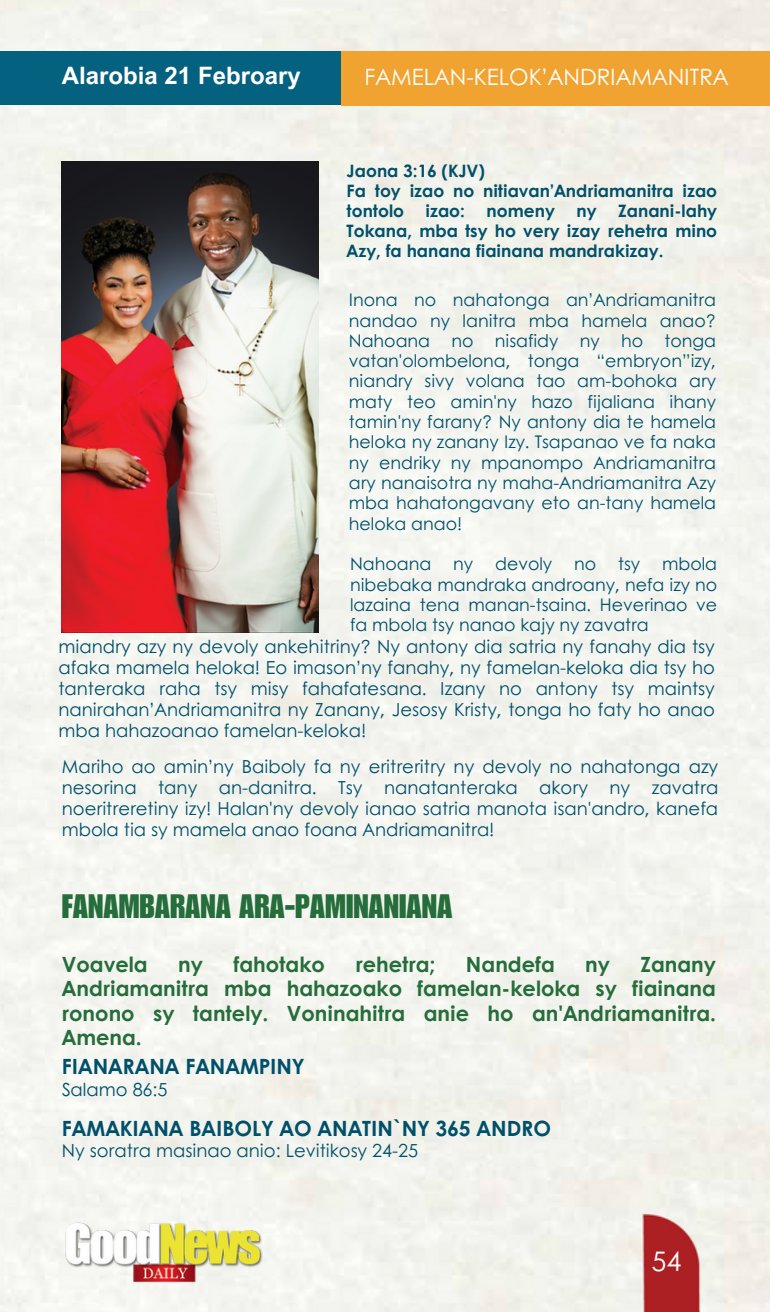
<style>
.page{position:relative;width:770px;height:1312px;background:#fff}
.page>*{position:absolute;margin:0;border:0;box-sizing:border-box;transform-origin:0 0}
.t1{font:33px "Impact LT Std";color:#256d3a}
.t2{font:27px "Century Gothic";color:#fff}
.t3{font:700 24px "Arial MT Pro";color:#fff}
.t4{font:22.5px "Century Gothic";color:#fff}
.t5{font:700 21px/24.6px "Century Gothic";color:#256d3a;text-align:justify}
.t6{font:700 21px "Century Gothic";color:#00506b}
.t7{font:18px/21px "Century Gothic";color:#00506b;text-align:justify}
.t8{font:17.4px/20.4px "Century Gothic";color:#00506b;text-align:justify}
.t9{font:700 17.1px/20.1px "Century Gothic";color:#00506b}
</style>
<div class="page">
<img style="left:0;top:0;width:770px;height:1312px">
<img style="left:62px;top:162px;width:256px;height:470px">
<div style="left:0;top:51px;width:343px;height:54px;background:#056180"></div>
<div style="left:341px;top:51px;width:429px;height:55px;background:#f1a331"></div>
<img style="left:62px;top:1222px;width:200px;height:63px">
<p class="t3" style="left:62px;top:67px;width:240px">Alarobia 21 Febroary</p>
<p class="t4" style="left:364px;top:60px;width:365px">FAMELAN-KELOK’ANDRIAMANITRA</p>
<p class="t9" style="left:346px;top:160px;width:140px">Jaona 3:16 (KJV)</p>
<p class="t9" style="left:346px;top:181px;width:372px">Fa toy izao no nitiavan’Andriamanitra izao tontolo</p>
<p class="t9" style="left:346px;top:200px;width:372px;text-align:justify;text-indent:272px">Zanani-lahy Tokana, mba tsy ho very izay rehetra mino Azy, fa hanana fiainana mandrakizay.</p>
<p class="t9" style="left:425px;top:200px;width:41px">izao:</p>
<p class="t9" style="left:486px;top:200px;width:70px">nomeny</p>
<p class="t9" style="left:576px;top:200px;width:22px">ny</p>
<p class="t8" style="left:349px;top:289px;width:368px">Inona no nahatonga an’Andriamanitra nandao ny lanitra mba hamela anao?<br>Nahoana no nisafidy ny ho tonga vatan'olombelona, tonga “embryon”izy, niandry sivy volana tao am-bohoka ary maty teo amin'ny hazo fijaliana ihany tamin'ny farany? Ny antony dia te hamela heloka ny zanany Izy. Tsapanao ve fa naka ny endriky ny mpanompo Andriamanitra ary nanaisotra ny maha-Andriamanitra Azy mba hahatongavany eto an-tany hamela heloka anao!</p>
<p class="t8" style="left:350px;top:553px;width:368px;text-indent:312px">mbola nibebaka mandraka androany, nefa izy no lazaina tena manan-tsaina. Heverinao ve fa mbola tsy nanao kajy ny zavatra</p>
<p class="t8" style="left:350px;top:553px;width:83px">Nahoana</p>
<p class="t8" style="left:453px;top:553px;width:22px">ny</p>
<p class="t8" style="left:495px;top:553px;width:59px">devoly</p>
<p class="t8" style="left:574px;top:553px;width:24px">no</p>
<p class="t8" style="left:618px;top:553px;width:23px">tsy</p>
<p class="t7" style="left:58px;top:635px;width:658px">miandry azy ny devoly ankehitriny? Ny antony dia satria ny fanahy dia tsy afaka mamela heloka! Eo imason’ny fanahy, ny famelan-keloka dia tsy ho tanteraka raha tsy misy fahafatesana. Izany no antony tsy maintsy nanirahan’Andriamanitra ny Zanany, Jesosy Kristy, tonga ho faty ho anao mba hahazoanao famelan-keloka!</p>
<p class="t7" style="left:62px;top:755px;width:658px">Mariho ao amin’ny Baiboly fa ny eritreritry ny devoly no nahatonga azy nesorina tany an-danitra. Tsy nanatanteraka akory ny zavatra noeritreretiny izy! Halan'ny devoly ianao satria manota isan'andro, kanefa mbola tia sy mamela anao foana Andriamanitra!</p>
<p class="t1" style="left:62px;top:894px;width:392px">FANAMBARANA ARA-PAMINANIANA</p>
<p class="t5" style="left:62px;top:951px;width:87px">Voavela</p>
<p class="t5" style="left:178px;top:951px;width:26px">ny</p>
<p class="t5" style="left:233px;top:951px;width:93px">fahotako</p>
<p class="t5" style="left:355px;top:951px;width:82px">rehetra;</p>
<p class="t5" style="left:466px;top:951px;width:90px">Nandefa</p>
<p class="t5" style="left:585px;top:951px;width:26px">ny</p>
<p class="t5" style="left:62px;top:951px;width:655px;text-indent:578px">Zanany Andriamanitra mba hahazoako famelan-keloka sy fiainana ronono sy tantely. Voninahitra anie ho an'Andriamanitra.<br>Amena.</p>
<p class="t6" style="left:62px;top:1051px;width:244px">FIANARANA FANAMPINY</p>
<p class="t7" style="left:62px;top:1078px;width:107px">Salamo 86:5</p>
<p class="t6" style="left:62px;top:1112px;width:490px">FAMAKIANA BAIBOLY AO ANATIN`NY 365 ANDRO</p>
<p class="t7" style="left:62px;top:1139px;width:358px">Ny soratra masinao anio: Levitikosy 24-25</p>
<p class="t2" style="left:651px;top:1241px;width:31px">54</p>
</div>
